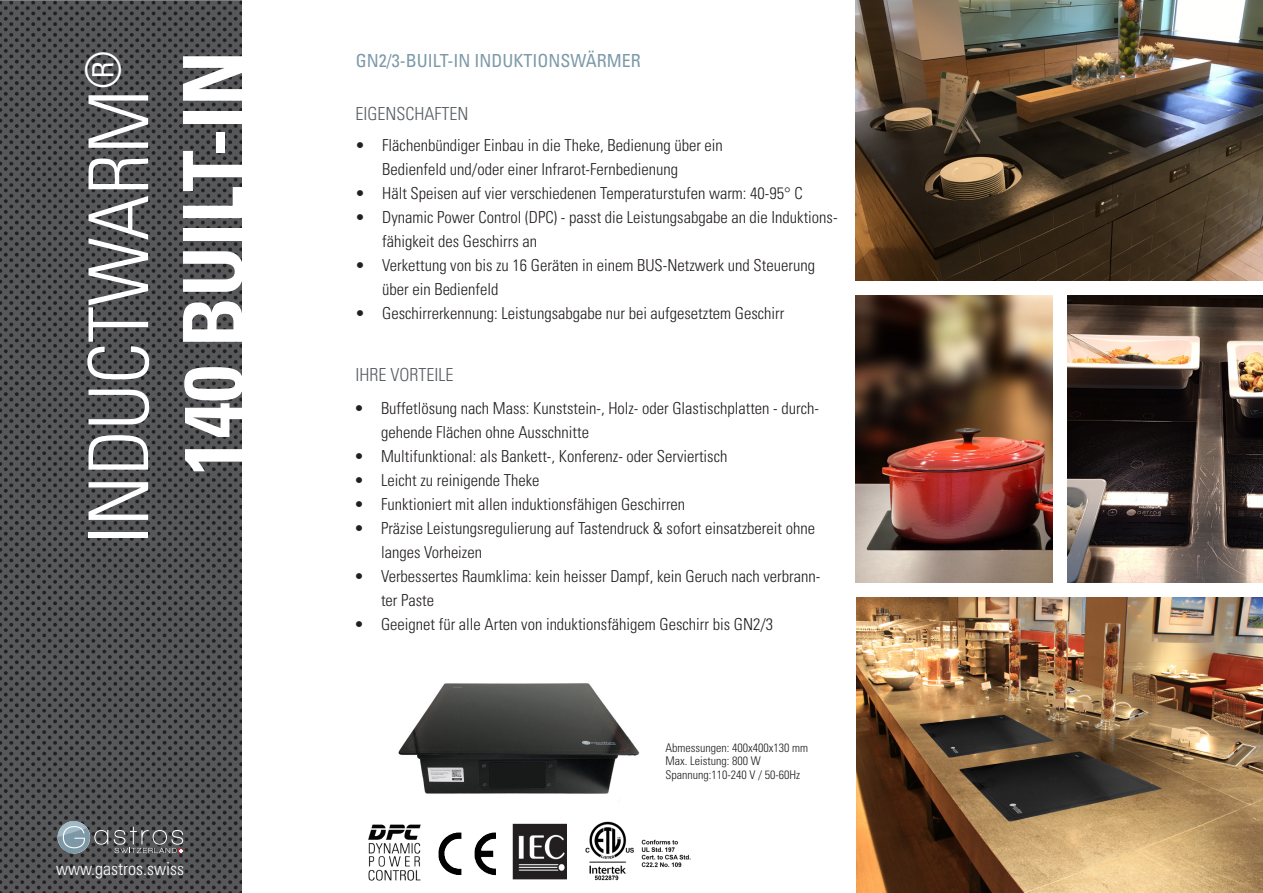
<style>
.page{position:relative;width:1263px;height:893px;background:#fff}
.page>*{position:absolute;margin:0;border:0;box-sizing:border-box;transform-origin:0 0}
.t1{font:300 condensed 82.5px "Univers LT Std";color:#fff}
.t2{font:700 condensed 82.5px "Univers LT Std";color:#fff}
.FEATURE_OVERVIEW{font:condensed 18px "Univers LT Std";color:#7d9aa9}
.FEATURE_OVERVIEW-2{font:300 condensed 18px "Univers LT Std";color:#585e63}
.t3{font:300 condensed 18px "Univers LT Std";color:#fff}
.t4{font:300 condensed 16.5px/24px "Univers LT Std";color:#231f20}
.PRODOVERVIEW_Title{font:300 condensed 12px/13.5px "Univers LT Std";color:#231f20}
</style>
<div class="page">
<img style="left:0;top:0;width:241px;height:893px">
<img style="left:856px;top:597px;width:407px;height:296px">
<img style="left:856px;top:295px;width:196px;height:288px">
<img style="left:1068px;top:295px;width:195px;height:288px">
<img style="left:398px;top:683px;width:242px;height:111px">
<img style="left:58px;top:821px;width:32px;height:33px">
<img style="left:58px;top:821px;width:32px;height:32px;border-radius:16px">
<img style="left:58px;top:821px;width:29px;height:16px">
<svg style="left:94px;top:830px;width:14px;height:15px"></svg>
<svg style="left:114px;top:827px;width:69px;height:26px;background:#676668"></svg>
<svg style="left:63px;top:826px;width:22px;height:22px"></svg>
<img style="left:856px;top:0;width:406px;height:281px">
<img style="left:438px;top:832px;width:57px;height:44px">
<img style="left:368px;top:824px;width:53px;height:57px">
<img style="left:512px;top:823px;width:54px;height:57px">
<img style="left:585px;top:821px;width:106px;height:60px">
<p class="t1" style="left:69px;top:545px;width:495px;rotate:-90deg">INDUCTWARM<sup>®</sup></p>
<p class="t2" style="left:163px;top:475px;width:426px;rotate:-90deg">140 BUILT-IN</p>
<p class="t3" style="left:56px;top:858px;width:130px">www.gastros.swiss</p>
<p class="FEATURE_OVERVIEW" style="left:356px;top:49px;width:286px">GN2/3-BUILT-IN INDUKTIONSWÄRMER</p>
<p class="FEATURE_OVERVIEW-2" style="left:355px;top:103px;width:114px">EIGENSCHAFTEN</p>
<p class="t4" style="left:382px;top:133px;width:342px;text-indent:-27px">• Flächenbündiger Einbau in die Theke, Bedienung über ein<br>Bedienfeld und/oder einer Infrarot-Fernbedienung</p>
<p class="t4" style="left:355px;top:181px;width:449px">• Hält Speisen auf vier verschiedenen Temperaturstufen warm: 40-95° C</p>
<p class="t4" style="left:382px;top:205px;width:457px;text-indent:-27px">• Dynamic Power Control (DPC) - passt die Leistungsabgabe an die Induktions&shy;fähigkeit des Geschirrs an</p>
<p class="t4" style="left:382px;top:253px;width:434px;text-indent:-27px">• Verkettung von bis zu 16 Geräten in einem BUS-Netzwerk und Steuerung über ein Bedienfeld</p>
<p class="t4" style="left:355px;top:301px;width:431px">• Geschirrerkennung: Leistungsabgabe nur bei aufgesetztem Geschirr</p>
<p class="FEATURE_OVERVIEW-2" style="left:355px;top:364px;width:99px">IHRE VORTEILE</p>
<p class="t4" style="left:381px;top:396px;width:439px;text-indent:-27px">• Buffetlösung nach Mass: Kunststein-, Holz- oder Glastischplatten - durch&shy;gehende Flächen ohne Ausschnitte</p>
<p class="t4" style="left:354px;top:444px;width:375px">• Multifunktional: als Bankett-, Konferenz- oder Serviertisch</p>
<p class="t4" style="left:354px;top:468px;width:187px">• Leicht zu reinigende Theke</p>
<p class="t4" style="left:354px;top:492px;width:333px">• Funktioniert mit allen induktionsfähigen Geschirren</p>
<p class="t4" style="left:381px;top:516px;width:435px;text-indent:-27px">• Präzise Leistungsregulierung auf Tastendruck &amp; sofort einsatzbereit ohne langes Vorheizen</p>
<p class="t4" style="left:381px;top:564px;width:441px;text-indent:-27px">• Verbessertes Raumklima: kein heisser Dampf, kein Geruch nach verbrann&shy;ter Paste</p>
<p class="t4" style="left:354px;top:612px;width:421px">• Geeignet für alle Arten von induktionsfähigem Geschirr bis GN2/3</p>
<p class="PRODOVERVIEW_Title" style="left:666px;top:741px;width:144px">Abmessungen: 400x400x130 mm<br>Max. Leistung: 800 W<br>Spannung:110-240 V / 50-60Hz</p>
</div>
